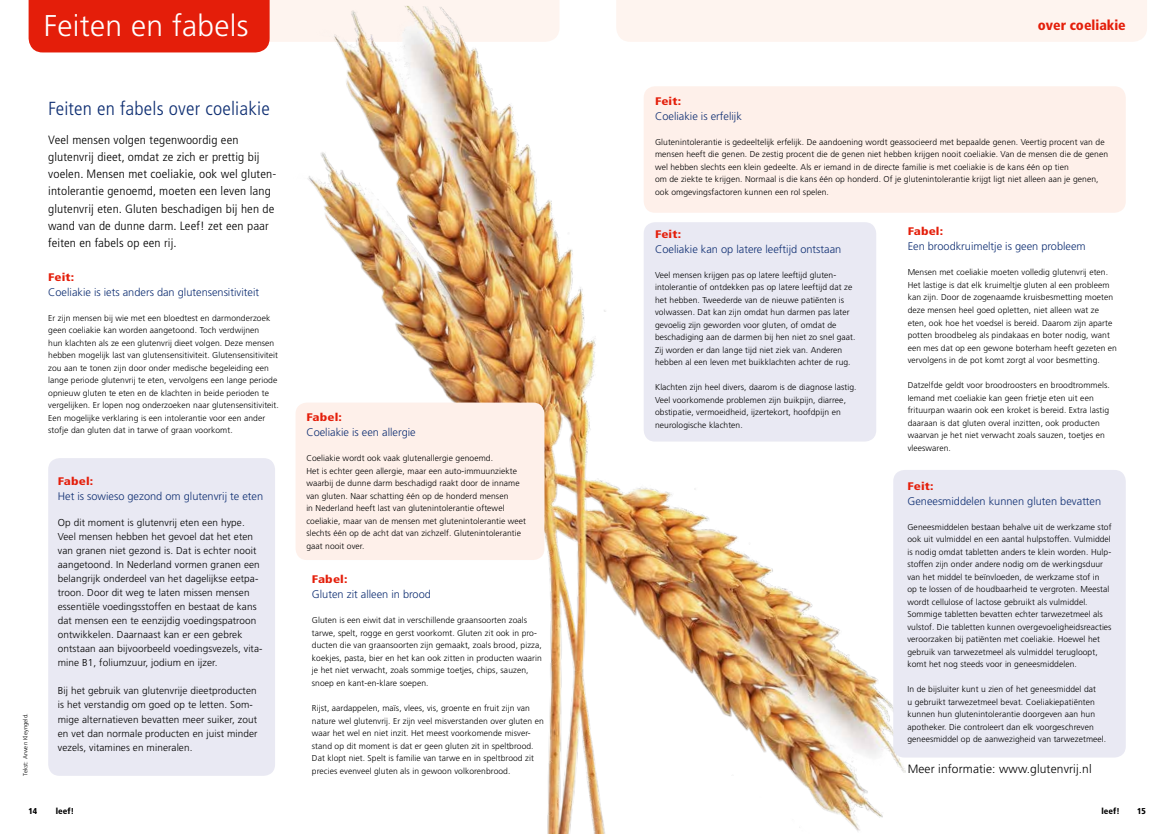
<style>
.page{position:relative;width:1174px;height:834px;background:#fff}
.page>*{position:absolute;margin:0;border:0;box-sizing:border-box;transform-origin:0 0}
.t1{font:300 30px "Frutiger LT";letter-spacing:.01em;color:#fff}
.t2{font:300 condensed 18.9px "Frutiger LT";letter-spacing:.01em;color:#0e2e72;scale:1.05 1}
.t3{font:900 condensed 14px "Frutiger LT";color:#e41e0a}
.t4{font:300 condensed 12px/17px "Frutiger LT";letter-spacing:.01em;color:#000;scale:1.1 1}
.t5{font:300 12px "Frutiger LT";letter-spacing:.01em;color:#000}
.t6{font:300 11px "Frutiger LT";color:#0e2e72}
.t7{font:900 condensed 11px "Frutiger LT";letter-spacing:.01em;color:#e41e0a;scale:1.2 1}
.t8{font:300 10px/14px "Frutiger LT";letter-spacing:.01em;color:#000}
.t9{font:300 8.5px/12.5px "Frutiger LT";letter-spacing:.01em;color:#000}
.t10{font:900 condensed 8.5px "Frutiger LT";letter-spacing:.01em;color:#000}
.t11{font:300 6px "Frutiger LT";letter-spacing:.01em;color:#000}
</style>
<div class="page">
<div style="left:616px;top:0;width:531px;height:42px;background:#fef4ef"></div>
<svg style="left:29px;top:0;width:530px;height:52px;background:#e52c19"></svg>
<img style="left:267px;top:3px;width:747px;height:830px">
<div style="left:893px;top:470px;width:232px;height:287px;background:#e9e9f3;border-radius:11px"></div>
<div style="left:48px;top:458px;width:227px;height:317px;background:#e9e9f3;border-radius:11px"></div>
<div style="left:295px;top:402px;width:249px;height:158px;background:#fef0ea;border-radius:11px"></div>
<div style="left:643px;top:86px;width:482px;height:127px;background:#fef0ea;border-radius:11px"></div>
<div style="left:643px;top:222px;width:233px;height:219px;background:#e9e9f3;border-radius:11px"></div>
<h1 class="t1" style="left:44px;top:8px;width:206px">Feiten en fabels</h1>
<h3 class="t3" style="left:1037px;top:16px;width:89px">over coeliakie</h3>
<p class="t7" style="left:655px;top:94px;width:23px">Feit:</p>
<p class="t6" style="left:655px;top:110px;width:88px">Coeliakie is erfelijk</p>
<p class="t9" style="left:655px;top:136px;width:454px">Glutenintolerantie is gedeeltelijk erfelijk. De aandoening wordt geassocieerd met bepaalde genen. Veertig procent van de mensen heeft die genen. De zestig procent die de genen niet hebben krijgen nooit coeliakie. Van de mensen die de genen wel hebben slechts een klein gedeelte. Als er iemand in de directe familie is met coeliakie is de kans één op tien<br>om de ziekte te krijgen. Normaal is die kans één op honderd. Of je glutenintolerantie krijgt ligt niet alleen aan je genen, ook omgevingsfactoren kunnen een rol spelen.</p>
<h2 class="t2" style="left:48px;top:98px;width:213px">Feiten en fabels over coeliakie</h2>
<p class="t4" style="left:48px;top:132px;width:209px">Veel mensen volgen tegenwoordig een glutenvrij dieet, omdat ze zich er prettig bij voelen. Mensen met coeliakie, ook wel gluten&shy;intolerantie genoemd, moeten een leven lang glutenvrij eten. Gluten beschadigen bij hen de wand van de dunne darm. Leef! zet een paar feiten en fabels op een rij.</p>
<p class="t7" style="left:48px;top:270px;width:23px">Feit:</p>
<p class="t6" style="left:48px;top:285px;width:212px">Coeliakie is iets anders dan glutensensitiviteit</p>
<p class="t9" style="left:48px;top:311px;width:232px">Er zijn mensen bij wie met een bloedtest en darmonderzoek geen coeliakie kan worden aangetoond. Toch verdwijnen<br>hun klachten als ze een glutenvrij dieet volgen. Deze mensen hebben mogelijk last van glutensensitiviteit. Glutensensitiviteit zou aan te tonen zijn door onder medische begeleiding een lange periode glutenvrij te eten, vervolgens een lange periode opnieuw gluten te eten en de klachten in beide perioden te vergelijken. Er lopen nog onderzoeken naar glutensensitiviteit.<br>Een mogelijke verklaring is een intolerantie voor een ander stofje dan gluten dat in tarwe of graan voorkomt.</p>
<p class="t7" style="left:907px;top:225px;width:31px">Fabel:</p>
<p class="t6" style="left:907px;top:240px;width:180px">Een broodkruimeltje is geen probleem</p>
<p class="t9" style="left:907px;top:266px;width:211px">Mensen met coeliakie moeten volledig glutenvrij eten.<br>Het lastige is dat elk kruimeltje gluten al een probleem kan zijn. Door de zogenaamde kruisbesmetting moeten deze mensen heel goed opletten, niet alleen wat ze eten, ook hoe het voedsel is bereid. Daarom zijn aparte potten broodbeleg als pindakaas en boter nodig, want een mes dat op een gewone boterham heeft gezeten en vervolgens in de pot komt zorgt al voor besmetting.</p>
<p class="t9" style="left:907px;top:379px;width:204px">Datzelfde geldt voor broodroosters en broodtrommels.<br>Iemand met coeliakie kan geen frietje eten uit een frituurpan waarin ook een kroket is bereid. Extra lastig daaraan is dat gluten overal inzitten, ook producten waarvan je het niet verwacht zoals sauzen, toetjes en vleeswaren.</p>
<p class="t7" style="left:655px;top:227px;width:23px">Feit:</p>
<p class="t6" style="left:655px;top:242px;width:188px">Coeliakie kan op latere leeftijd ontstaan</p>
<p class="t9" style="left:655px;top:268px;width:202px">Veel mensen krijgen pas op latere leeftijd gluten&shy;intolerantie of ontdekken pas op latere leeftijd dat ze het hebben. Tweederde van de nieuwe patiënten is volwassen. Dat kan zijn omdat hun darmen pas later gevoelig zijn geworden voor gluten, of omdat de beschadiging aan de darmen bij hen niet zo snel gaat.<br>Zij worden er dan lange tijd niet ziek van. Anderen hebben al een leven met buikklachten achter de rug.</p>
<p class="t9" style="left:655px;top:381px;width:203px">Klachten zijn heel divers, daarom is de diagnose lastig.<br>Veel voorkomende problemen zijn buikpijn, diarree, obstipatie, vermoeidheid, ijzertekort, hoofdpijn en neurologische klachten.</p>
<p class="t7" style="left:306px;top:410px;width:31px">Fabel:</p>
<p class="t6" style="left:306px;top:426px;width:111px">Coeliakie is een allergie</p>
<p class="t9" style="left:306px;top:452px;width:221px">Coeliakie wordt ook vaak glutenallergie genoemd.<br>Het is echter geen allergie, maar een auto-immuunziekte waarbij de dunne darm beschadigd raakt door de inname van gluten. Naar schatting één op de honderd mensen<br>in Nederland heeft last van glutenintolerantie oftewel coeliakie, maar van de mensen met glutenintolerantie weet slechts één op de acht dat van zichzelf. Glutenintolerantie gaat nooit over.</p>
<p class="t7" style="left:58px;top:474px;width:31px">Fabel:</p>
<p class="t6" style="left:58px;top:489px;width:207px">Het is sowieso gezond om glutenvrij te eten</p>
<p class="t8" style="left:58px;top:516px;width:206px">Op dit moment is glutenvrij eten een hype.<br>Veel mensen hebben het gevoel dat het eten van granen niet gezond is. Dat is echter nooit aangetoond. In Nederland vormen granen een belangrijk onderdeel van het dagelijkse eetpa&shy;troon. Door dit weg te laten missen mensen essentiële voedingsstoffen en bestaat de kans dat mensen een te eenzijdig voedingspatroon ontwikkelen. Daarnaast kan er een gebrek ontstaan aan bijvoorbeeld voedingsvezels, vita&shy;mine B1, foliumzuur, jodium en ijzer.</p>
<p class="t8" style="left:58px;top:684px;width:201px">Bij het gebruik van glutenvrije dieetproducten is het verstandig om goed op te letten. Som&shy;mige alternatieven bevatten meer suiker, zout en vet dan normale producten en juist minder vezels, vitamines en mineralen.</p>
<p class="t7" style="left:907px;top:479px;width:23px">Feit:</p>
<p class="t6" style="left:907px;top:494px;width:195px">Geneesmiddelen kunnen gluten bevatten</p>
<p class="t9" style="left:907px;top:520px;width:206px">Geneesmiddelen bestaan behalve uit de werkzame stof ook uit vulmiddel en een aantal hulpstoffen. Vulmiddel is nodig omdat tabletten anders te klein worden. Hulp&shy;stoffen zijn onder andere nodig om de werkingsduur van het middel te beïnvloeden, de werkzame stof in<br>op te lossen of de houdbaarheid te vergroten. Meestal wordt cellulose of lactose gebruikt als vulmiddel.<br>Sommige tabletten bevatten echter tarwezetmeel als vulstof. Die tabletten kunnen overgevoeligheidsreacties veroorzaken bij patiënten met coeliakie. Hoewel het gebruik van tarwezetmeel als vulmiddel terugloopt, komt het nog steeds voor in geneesmiddelen.</p>
<p class="t9" style="left:907px;top:683px;width:200px">In de bijsluiter kunt u zien of het geneesmiddel dat<br>u gebruikt tarwezetmeel bevat. Coeliakiepatiënten kunnen hun glutenintolerantie doorgeven aan hun apotheker. Die controleert dan elk voorgeschreven geneesmiddel op de aanwezigheid van tarwezetmeel.</p>
<p class="t7" style="left:312px;top:573px;width:31px">Fabel:</p>
<p class="t6" style="left:312px;top:588px;width:120px">Gluten zit alleen in brood</p>
<p class="t9" style="left:312px;top:614px;width:231px">Gluten is een eiwit dat in verschillende graansoorten zoals tarwe, spelt, rogge en gerst voorkomt. Gluten zit ook in pro&shy;ducten die van graansoorten zijn gemaakt, zoals brood, pizza, koekjes, pasta, bier en het kan ook zitten in producten waarin je het niet verwacht, zoals sommige toetjes, chips, sauzen, snoep en kant-en-klare soepen.</p>
<p class="t9" style="left:312px;top:701px;width:233px">Rijst, aardappelen, maïs, vlees, vis, groente en fruit zijn van nature wel glutenvrij. Er zijn veel misverstanden over gluten en waar het wel en niet inzit. Het meest voorkomende misver&shy;stand op dit moment is dat er geen gluten zit in speltbrood.<br>Dat klopt niet. Spelt is familie van tarwe en in speltbrood zit precies evenveel gluten als in gewoon volkorenbrood.</p>
<p class="t11" style="left:22px;top:775px;width:64px;rotate:-90deg">Tekst: Arwen Kleyngeld.</p>
<p class="t10" style="left:28px;top:806px;width:10px">14</p>
<p class="t10" style="left:56px;top:806px;width:20px">leef!</p>
<p class="t10" style="left:1101px;top:806px;width:20px">leef!</p>
<p class="t10" style="left:1137px;top:806px;width:10px">15</p>
<h3 class="t5" style="left:907px;top:762px;width:185px">Meer informatie: www.glutenvrij.nl</h3>
</div>
